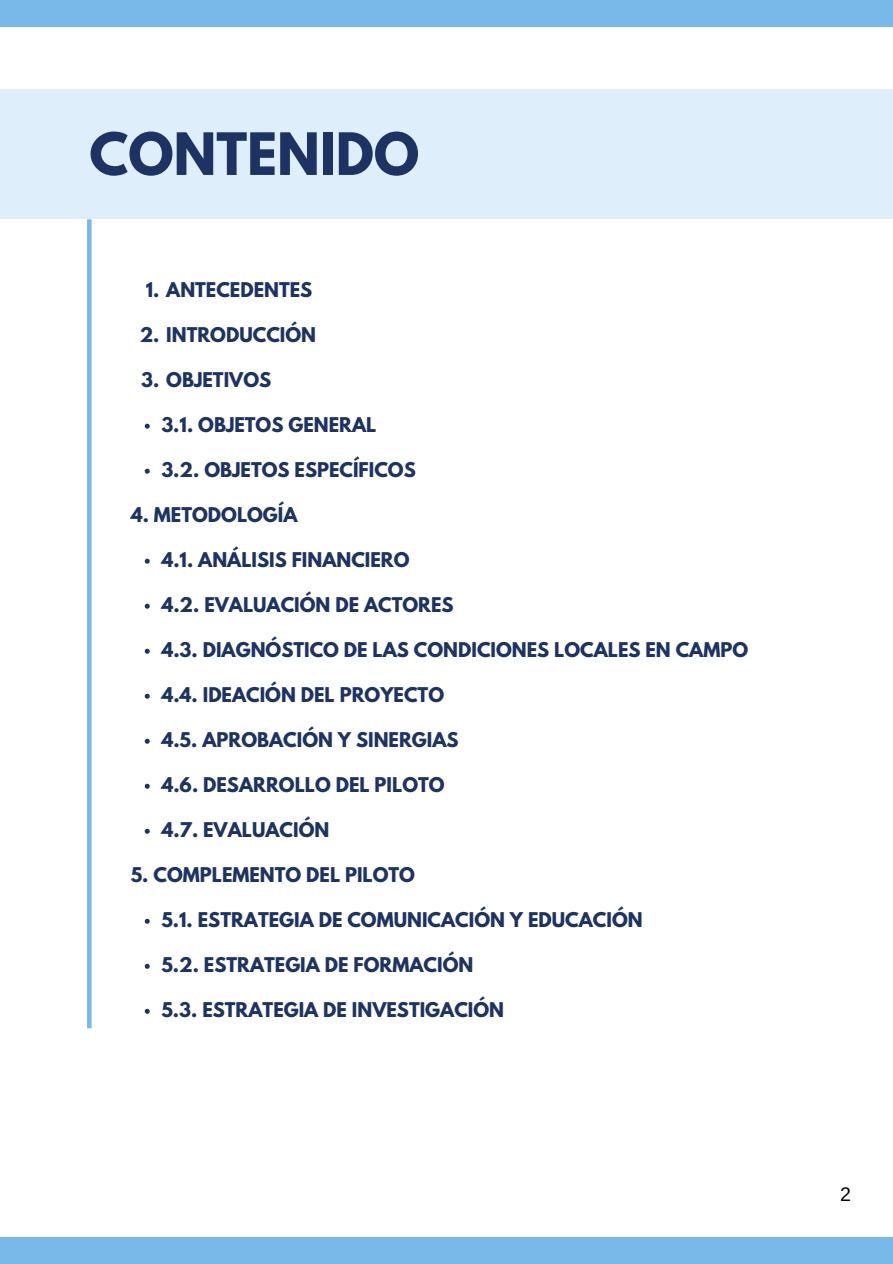
<style>
.page{position:relative;width:893px;height:1264px;background:#fff}
.page>*{position:absolute;margin:0;border:0;box-sizing:border-box;transform-origin:0 0}
.t1{font:700 51.6px "League Spartan";color:#1d3363}
.t2{font:19.5px "Arimo";color:#000}
.t3{font:700 18px "League Spartan";color:#1d3363}
</style>
<div class="page">
<div style="left:0;top:89px;width:892px;height:130px;background:#deeefa"></div>
<div style="left:0;top:1236px;width:892px;height:27px;background:#79b9e9"></div>
<div style="left:0;top:0;width:892px;height:27px;background:#79b9e9"></div>
<svg style="left:145px;top:423px;width:5px;height:5px"></svg>
<svg style="left:145px;top:468px;width:5px;height:5px"></svg>
<svg style="left:145px;top:558px;width:5px;height:5px"></svg>
<svg style="left:145px;top:603px;width:5px;height:5px"></svg>
<svg style="left:145px;top:648px;width:5px;height:5px"></svg>
<svg style="left:145px;top:693px;width:5px;height:5px"></svg>
<svg style="left:145px;top:738px;width:5px;height:5px"></svg>
<svg style="left:145px;top:783px;width:5px;height:5px"></svg>
<svg style="left:145px;top:828px;width:5px;height:5px"></svg>
<svg style="left:145px;top:918px;width:5px;height:5px"></svg>
<svg style="left:145px;top:963px;width:5px;height:5px"></svg>
<svg style="left:145px;top:1008px;width:5px;height:5px"></svg>
<div style="left:87px;top:219px;width:5px;height:809px;background:#79b9e9"></div>
<h1 class="t1" style="left:89px;top:128px;width:331px">CONTENIDO</h1>
<p class="t3" style="left:146px;top:280px;width:168px">1. ANTECEDENTES</p>
<p class="t3" style="left:140px;top:325px;width:178px">2. INTRODUCCIÓN</p>
<p class="t3" style="left:141px;top:370px;width:131px">3. OBJETIVOS</p>
<p class="t3" style="left:161px;top:415px;width:216px">3.1. OBJETOS GENERAL</p>
<p class="t3" style="left:161px;top:460px;width:256px">3.2. OBJETOS ESPECÍFICOS</p>
<h2 class="t3" style="left:131px;top:505px;width:168px">4. METODOLOGÍA</h2>
<p class="t3" style="left:161px;top:550px;width:250px">4.1. ANÁLISIS FINANCIERO</p>
<p class="t3" style="left:161px;top:595px;width:294px">4.2. EVALUACIÓN DE ACTORES</p>
<p class="t3" style="left:161px;top:640px;width:588px">4.3. DIAGNÓSTICO DE LAS CONDICIONES LOCALES EN CAMPO</p>
<p class="t3" style="left:161px;top:685px;width:284px">4.4. IDEACIÓN DEL PROYECTO</p>
<p class="t3" style="left:161px;top:730px;width:299px">4.5. APROBACIÓN Y SINERGIAS</p>
<p class="t3" style="left:161px;top:775px;width:285px">4.6. DESARROLLO DEL PILOTO</p>
<p class="t3" style="left:161px;top:820px;width:169px">4.7. EVALUACIÓN</p>
<h2 class="t3" style="left:131px;top:865px;width:286px">5. COMPLEMENTO DEL PILOTO</h2>
<p class="t3" style="left:161px;top:910px;width:483px">5.1. ESTRATEGIA DE COMUNICACIÓN Y EDUCACIÓN</p>
<p class="t3" style="left:161px;top:955px;width:313px">5.2. ESTRATEGIA DE FORMACIÓN</p>
<p class="t3" style="left:161px;top:1000px;width:344px">5.3. ESTRATEGIA DE INVESTIGACIÓN</p>
<p class="t2" style="left:840px;top:1183px;width:12px">2</p>
</div>
